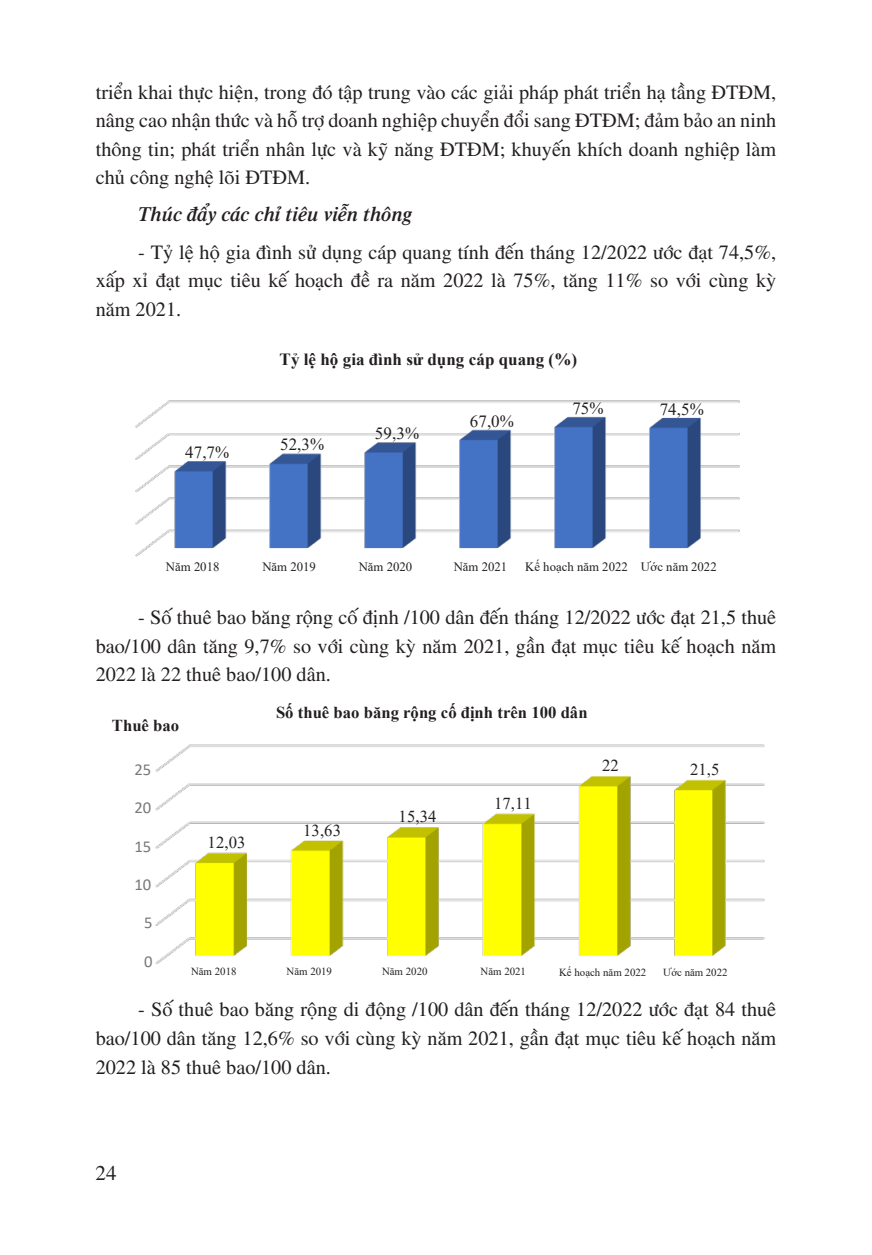
<style>
.page{position:relative;width:872px;height:1255px;background:#fff}
.page>*{position:absolute;margin:0;border:0;box-sizing:border-box;transform-origin:0 0}
.t1{font:21px "UTM Times";color:#231f20}
.t2{font:20.25px/28.5px "UTM Times";color:#231f20;text-align:justify}
.t3{font:italic 700 20.25px "UTM Times";color:#231f20}
.t4{font:700 16.95px "Times New Roman";color:#231f20}
.t5{font:16.95px "Times New Roman";letter-spacing:.005em;color:#231f20}
.t6{font:700 16.65px "Times New Roman";color:#231f20}
.t7{font:16.65px "Times New Roman";letter-spacing:.005em;color:#231f20}
.t8{font:16.65px "Calibri";color:#76787b}
.t9{font:12.75px "Times New Roman";color:#231f20}
.t10{font:10.8px "Times New Roman";color:#231f20}
</style>
<div class="page">
<img style="left:135px;top:400px;width:605px;height:157px">
<img style="left:155px;top:744px;width:610px;height:220px">
<p class="t2" style="left:96px;top:76px;width:682px">triển khai thực hiện, trong đó tập trung vào các giải pháp phát triển hạ tầng ĐTĐM, nâng cao nhận thức và hỗ trợ doanh nghiệp chuyển đổi sang ĐTĐM; đảm bảo an ninh thông tin; phát triển nhân lực và kỹ năng ĐTĐM; khuyến khích doanh nghiệp làm chủ công nghệ lõi ĐTĐM.</p>
<p class="t3" style="left:138px;top:200px;width:275px">Thúc đẩy các chỉ tiêu viễn thông</p>
<p class="t2" style="left:96px;top:236px;width:682px;text-indent:43px">- Tỷ lệ hộ gia đình sử dụng cáp quang tính đến tháng 12/2022 ước đạt 74,5%, xấp xỉ đạt mục tiêu kế hoạch đề ra năm 2022 là 75%, tăng 11% so với cùng kỳ năm 2021.</p>
<p class="t5" style="left:185px;top:440px;width:46px">47,7%</p>
<p class="t4" style="left:280px;top:347px;width:299px">Tỷ lệ hộ gia đình sử dụng cáp quang (%)</p>
<p class="t5" style="left:280px;top:432px;width:46px">52,3%</p>
<p class="t5" style="left:375px;top:421px;width:46px">59,3%</p>
<p class="t5" style="left:470px;top:409px;width:46px">67,0%</p>
<p class="t5" style="left:572px;top:396px;width:33px">75%</p>
<p class="t5" style="left:659px;top:397px;width:46px">74,5%</p>
<p class="t9" style="left:166px;top:557px;width:55px">Năm 2018</p>
<p class="t9" style="left:262px;top:557px;width:55px">Năm 2019</p>
<p class="t9" style="left:359px;top:557px;width:55px">Năm 2020</p>
<p class="t9" style="left:453px;top:557px;width:55px">Năm 2021</p>
<p class="t9" style="left:525px;top:558px;width:193px">Kế hoạch năm 2022 Ước năm 2022</p>
<p class="t2" style="left:96px;top:601px;width:682px;text-indent:43px">- Số thuê bao băng rộng cố định /100 dân đến tháng 12/2022 ước đạt 21,5 thuê bao/100 dân tăng 9,7% so với cùng kỳ năm 2021, gần đạt mục tiêu kế hoạch năm 2022 là 22 thuê bao/100 dân.</p>
<p class="t6" style="left:112px;top:713px;width:69px">Thuê bao</p>
<p class="t8" style="left:134px;top:757px;width:18px">25</p>
<p class="t8" style="left:134px;top:796px;width:18px">20</p>
<p class="t8" style="left:134px;top:834px;width:18px">15</p>
<p class="t8" style="left:134px;top:872px;width:18px">10</p>
<p class="t8" style="left:144px;top:911px;width:10px">5</p>
<p class="t8" style="left:144px;top:949px;width:10px">0</p>
<p class="t7" style="left:208px;top:830px;width:39px">12,03</p>
<p class="t6" style="left:276px;top:700px;width:313px">Số thuê bao băng rộng cố định trên 100 dân</p>
<p class="t7" style="left:303px;top:818px;width:39px">13,63</p>
<p class="t7" style="left:398px;top:805px;width:39px">15,34</p>
<p class="t7" style="left:494px;top:791px;width:39px">17,11</p>
<p class="t7" style="left:602px;top:754px;width:18px">22</p>
<p class="t7" style="left:690px;top:757px;width:31px">21,5</p>
<p class="t10" style="left:191px;top:963px;width:47px">Năm 2018</p>
<p class="t10" style="left:286px;top:963px;width:47px">Năm 2019</p>
<p class="t10" style="left:382px;top:963px;width:47px">Năm 2020</p>
<p class="t10" style="left:480px;top:963px;width:47px">Năm 2021</p>
<p class="t10" style="left:559px;top:964px;width:89px">Kế hoạch năm 2022</p>
<p class="t10" style="left:663px;top:964px;width:66px">Ước năm 2022</p>
<p class="t2" style="left:96px;top:993px;width:682px;text-indent:43px">- Số thuê bao băng rộng di động /100 dân đến tháng 12/2022 ước đạt 84 thuê bao/100 dân tăng 12,6% so với cùng kỳ năm 2021, gần đạt mục tiêu kế hoạch năm 2022 là 85 thuê bao/100 dân.</p>
<p class="t1" style="left:96px;top:1157px;width:22px">24</p>
</div>
